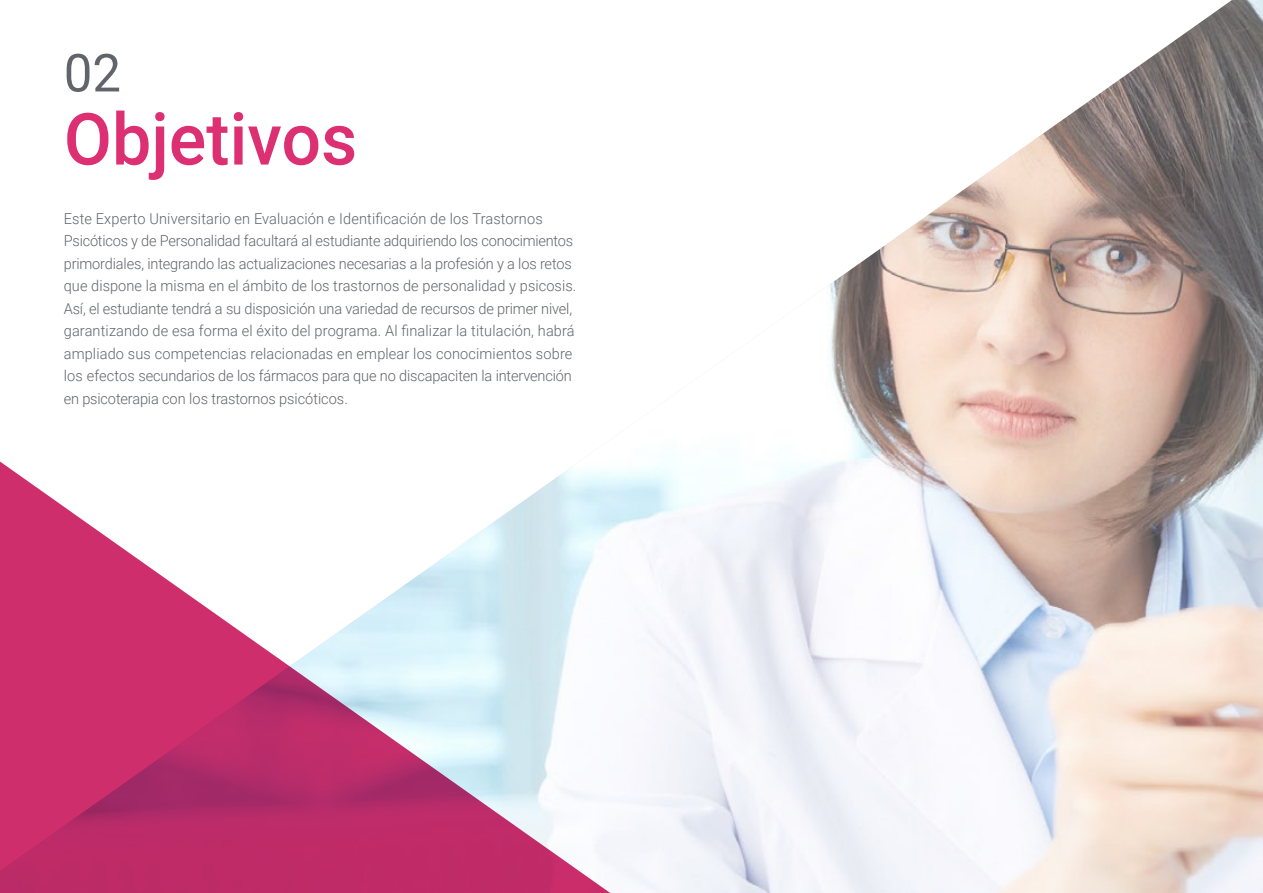
<style>
.page{position:relative;width:1263px;height:893px;background:#fff}
.page>*{position:absolute;margin:0;border:0;box-sizing:border-box;transform-origin:0 0}
.t1{font:500 72px "Roboto";color:#dc3072}
.t2{font:52.5px "Roboto";color:#61646a}
.t3{font:300 15px/22.5px "Roboto";letter-spacing:-.01em;color:#61646a}
</style>
<div class="page">
<img style="left:640px;top:0;width:623px;height:893px">
<svg style="left:0;top:461px;width:640px;height:432px"></svg>
<h2 class="t2" style="left:64px;top:36px;width:59px">02</h2>
<h1 class="t1" style="left:64px;top:89px;width:295px">Objetivos</h1>
<p class="t3" style="left:64px;top:207px;width:514px">Este Experto Universitario en Evaluación e Identificación de los Trastornos Psicóticos y de Personalidad facultará al estudiante adquiriendo los conocimientos primordiales, integrando las actualizaciones necesarias a la profesión y a los retos que dispone la misma en el ámbito de los trastornos de personalidad y psicosis.<br>Así, el estudiante tendrá a su disposición una variedad de recursos de primer nivel, garantizando de esa forma el éxito del programa. Al finalizar la titulación, habrá ampliado sus competencias relacionadas en emplear los conocimientos sobre los efectos secundarios de los fármacos para que no discapaciten la intervención en psicoterapia con los trastornos psicóticos.</p>
</div>
